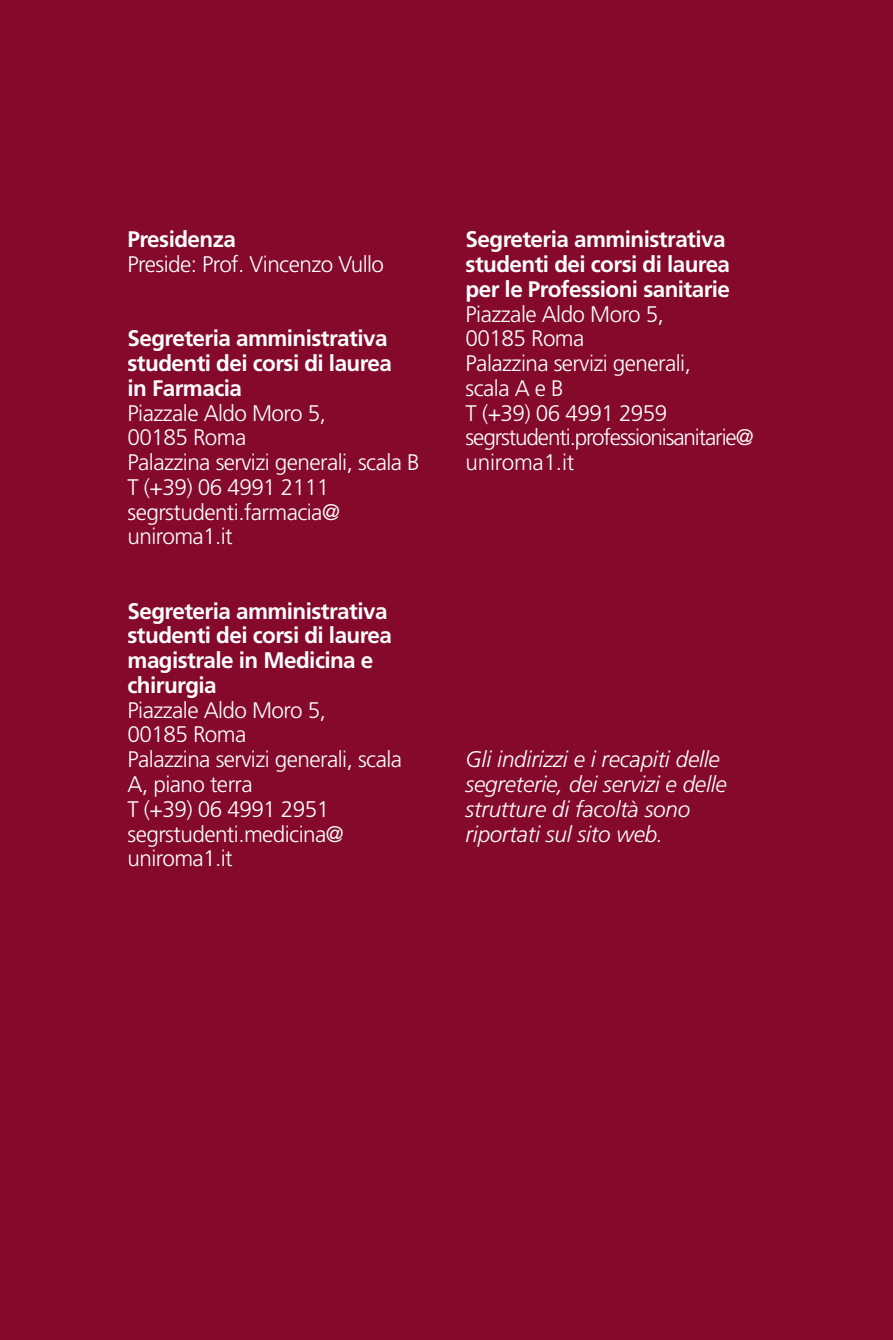
<style>
.page{position:relative;width:893px;height:1340px;background:#fff}
.page>*{position:absolute;margin:0;border:0;box-sizing:border-box;transform-origin:0 0}
.t1{font:300 22.5px/24.8px "Frutiger";letter-spacing:-.025em;color:#fff}
.t2{font:700 22.5px/24.8px "Frutiger";letter-spacing:-.025em;color:#fff}
.t3{font:italic 300 22.5px/24.8px "Frutiger";letter-spacing:-.01em;color:#fff}
</style>
<div class="page">
<div style="left:0;top:0;width:893px;height:1339px;background:#84092b"></div>
<p class="t2" style="left:128px;top:227px;width:110px">Presidenza</p>
<p class="t1" style="left:128px;top:252px;width:258px">Preside: Prof. Vincenzo Vullo</p>
<p class="t2" style="left:128px;top:326px;width:266px">Segreteria amministrativa studenti dei corsi di laurea in Farmacia</p>
<p class="t1" style="left:128px;top:400px;width:294px">Piazzale Aldo Moro 5,<br>00185 Roma<br>Palazzina servizi generali, scala B<br>T (+39) 06 4991 2111 segrstudenti.farmacia@ uniroma1.it</p>
<p class="t2" style="left:128px;top:598px;width:266px">Segreteria amministrativa studenti dei corsi di laurea magistrale in Medicina e chirurgia</p>
<p class="t1" style="left:128px;top:697px;width:276px">Piazzale Aldo Moro 5,<br>00185 Roma<br>Palazzina servizi generali, scala<br>A, piano terra<br>T (+39) 06 4991 2951 segrstudenti.medicina@ uniroma1.it</p>
<p class="t2" style="left:466px;top:227px;width:266px">Segreteria amministrativa studenti dei corsi di laurea per le Professioni sanitarie</p>
<p class="t1" style="left:466px;top:301px;width:290px">Piazzale Aldo Moro 5,<br>00185 Roma<br>Palazzina servizi generali,<br>scala A e B<br>T (+39) 06 4991 2959 segrstudenti.professionisanitarie@ uniroma1.it</p>
<p class="t3" style="left:466px;top:747px;width:263px">Gli indirizzi e i recapiti delle segreterie, dei servizi e delle strutture di facoltà sono riportati sul sito web.</p>
</div>
